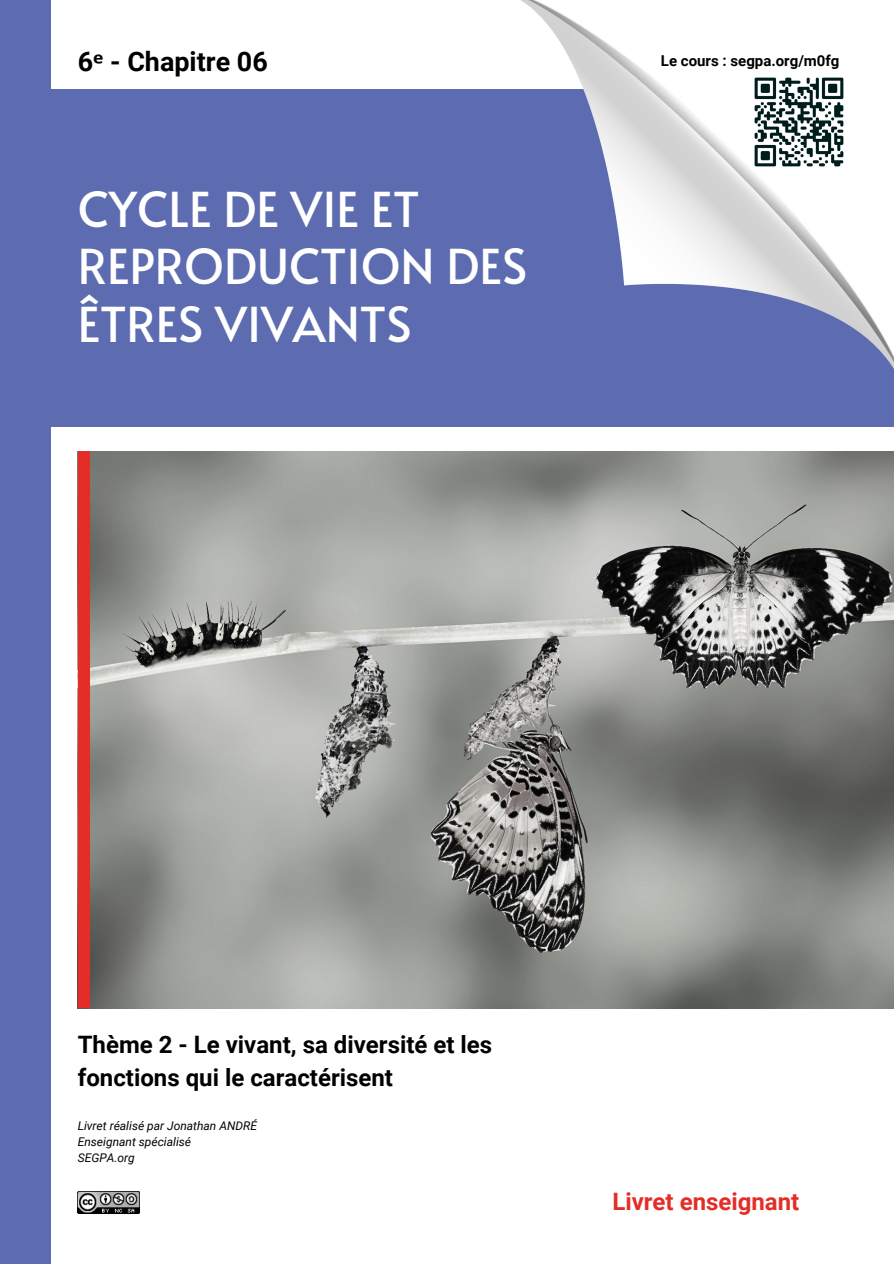
<style>
.page{position:relative;width:894px;height:1264px;background:#fff}
.page>*{position:absolute;margin:0;border:0;box-sizing:border-box;transform-origin:0 0}
.t1{font:48px/57.3px "Alata";color:#fff}
.t2{font:700 26.85px "Roboto";color:#000}
.t3{font:700 24px/32.7px "Roboto";color:#000}
.t4{font:700 24px "Roboto";color:#e52d27}
.t5{font:700 15px "Roboto";color:#000}
.t6{font:italic 12px "Roboto";color:#000}
.s1{font-family:"Noto Sans"}
</style>
<div class="page">
<img style="left:89px;top:451px;width:804px;height:557px">
<div style="left:0;top:89px;width:893px;height:338px;background:#5d6cb0"></div>
<div style="left:0;top:0;width:51px;height:1263px;background:#5d6cb0"></div>
<img style="left:78px;top:1191px;width:62px;height:22px">
<div style="left:78px;top:451px;width:11px;height:557px;background:#e52d27"></div>
<img style="left:521px;top:0;width:372px;height:367px">
<img style="left:754px;top:77px;width:89px;height:89px">
<h1 class="t2" style="left:78px;top:46px;width:191px">6<span class="s1">ᵉ</span> - Chapitre 06</h1>
<h3 class="t5" style="left:660px;top:52px;width:180px">Le cours : segpa.org/m0fg</h3>
<p class="t1" style="left:78px;top:179px;width:451px">CYCLE DE VIE ET<br>REPRODUCTION DES<br>ÊTRES VIVANTS</p>
<h4 class="t3" style="left:78px;top:1028px;width:416px">Thème 2 - Le vivant, sa diversité et les fonctions qui le caractérisent</h4>
<p class="t6" style="left:78px;top:1118px;width:181px">Livret réalisé par Jonathan ANDRÉ</p>
<p class="t6" style="left:78px;top:1134px;width:115px">Enseignant spécialisé</p>
<h3 class="t6" style="left:78px;top:1150px;width:59px">SEGPA.org</h3>
<p class="t4" style="left:612px;top:1187px;width:188px">Livret enseignant</p>
</div>
